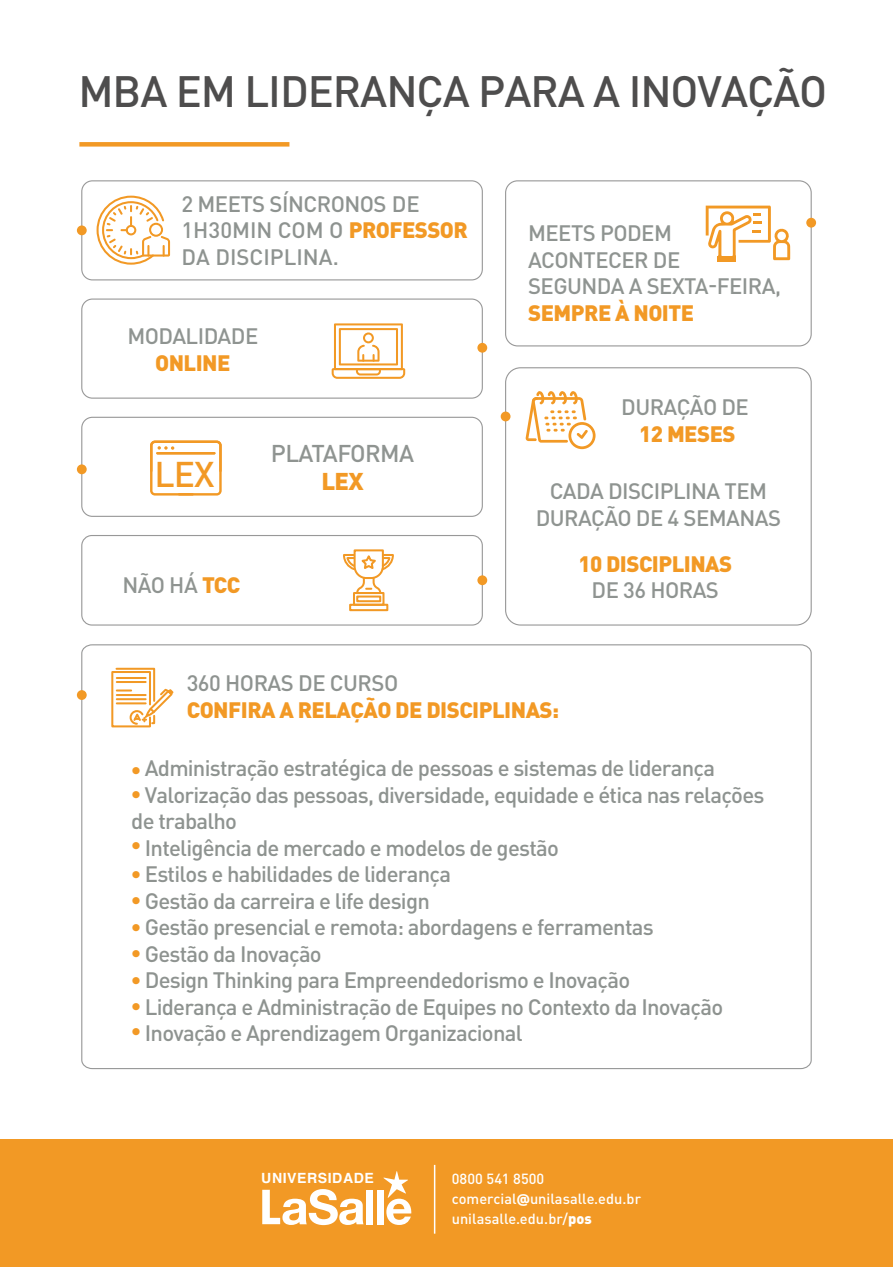
<style>
.page{position:relative;width:893px;height:1267px;background:#fff}
.page>*{position:absolute;margin:0;border:0;box-sizing:border-box;transform-origin:0 0}
.t1{font:500 43.35px "DIN Pro";letter-spacing:-.025em;color:#4e4d4d}
.t2{font:500 35.25px "DIN Pro";color:#f29925}
.t3{font:500 24px "DIN Pro";letter-spacing:-.025em;color:#8f9491}
.t4{font:900 24px "DIN Pro";color:#f29925}
.t5{font:500 22.05px/26.5px "DIN Pro";letter-spacing:-.035em;color:#8e9390}
.t6{font:500 22.05px/26.5px "DIN Pro";letter-spacing:-.025em;color:#8f9491;text-align:center}
.t7{font:900 22.05px "DIN Pro";letter-spacing:-.025em;color:#f29925}
.t8{font:500 22.05px/26.5px "DIN Pro";color:#8e9390}
.t9{font:500 22.05px "DIN Pro";color:#f29925}
.t10{font:500 14.55px/20px "DIN Pro";letter-spacing:.005em;color:#fff}
.t11{font:700 14.1px "Helvetica";letter-spacing:.04em;color:#fff}
.s1{font-weight:900;color:#f29925}
.s2{color:#f29925}
.s3{font-family:"DIN2014";font-weight:700}
.s4{font-weight:900}
</style>
<div class="page">
<div style="left:0;top:1140px;width:893px;height:127px;background:#f29925"></div>
<hr style="left:434px;top:1165px;width:1px;height:69px;background:#fff">
<svg style="left:332px;top:323px;width:73px;height:56px"></svg>
<div style="left:505px;top:367px;width:307px;height:259px;border:1px solid #989898;border-radius:15px"></div>
<div style="left:505px;top:180px;width:307px;height:166px;border:1px solid #989898;border-radius:12px"></div>
<div style="left:81px;top:298px;width:402px;height:101px;border:1px solid #989898;border-radius:11px"></div>
<div style="left:81px;top:417px;width:402px;height:100px;border:1px solid #989898;border-radius:11px"></div>
<div style="left:81px;top:180px;width:402px;height:100px;border:1px solid #989898;border-radius:11px"></div>
<div style="left:81px;top:535px;width:402px;height:91px;border:1px solid #989898;border-radius:10px"></div>
<div style="left:501px;top:412px;width:9px;height:9px;background:#f29925;border-radius:50%"></div>
<div style="left:806px;top:218px;width:10px;height:10px;background:#f29925;border-radius:50%"></div>
<div style="left:77px;top:464px;width:10px;height:10px;background:#f29925;border-radius:50%"></div>
<div style="left:477px;top:575px;width:10px;height:10px;background:#f29925;border-radius:50%"></div>
<div style="left:77px;top:225px;width:10px;height:10px;background:#f29925;border-radius:50%"></div>
<div style="left:477px;top:343px;width:10px;height:10px;background:#f29925;border-radius:50%"></div>
<svg style="left:526px;top:391px;width:69px;height:58px"></svg>
<svg style="left:343px;top:549px;width:51px;height:46px"></svg>
<div style="left:353px;top:592px;width:31px;height:14px;border:2px solid #f29925"></div>
<div style="left:356px;top:595px;width:25px;height:7px;border:2px solid #f29925"></div>
<div style="left:349px;top:604px;width:39px;height:7px;border:2px solid #f29925"></div>
<div style="left:718px;top:256px;width:18px;height:6px;background:#f29925"></div>
<svg style="left:706px;top:206px;width:84px;height:55px"></svg>
<svg style="left:97px;top:196px;width:73px;height:69px"></svg>
<svg style="left:150px;top:441px;width:72px;height:54px"></svg>
<hr style="left:156px;top:452px;width:59px;height:2px;background:#f29925">
<div style="left:79px;top:142px;width:210px;height:5px;background:#f29925"></div>
<svg style="left:81px;top:644px;width:731px;height:426px"></svg>
<div style="left:77px;top:690px;width:10px;height:10px;background:#f29925;border-radius:50%"></div>
<svg style="left:110px;top:667px;width:65px;height:61px"></svg>
<svg style="left:262px;top:1189px;width:102px;height:36px"></svg>
<div style="left:366px;top:1190px;width:7px;height:34px;background:#fff"></div>
<div style="left:377px;top:1190px;width:7px;height:34px;background:#fff"></div>
<svg style="left:384px;top:1171px;width:28px;height:54px"></svg>
<h1 class="t1" style="left:78px;top:62px;width:750px">MBA EM LIDERANÇA PARA A INOVAÇÃO</h1>
<p class="t8" style="left:182px;top:190px;width:288px">2 MEETS SÍNCRONOS DE<br>1H30MIN COM O <span class="s1">PROFESSOR<br></span>DA DISCIPLINA.</p>
<p class="t6" style="left:127px;top:322px;width:132px">MODALIDADE</p>
<p class="t7" style="left:155px;top:348px;width:77px">ONLINE</p>
<p class="t3" style="left:271px;top:437px;width:145px">PLATAFORMA</p>
<h2 class="t2" style="left:154px;top:450px;width:62px">LEX</h2>
<p class="t4" style="left:321px;top:465px;width:44px">LEX</p>
<p class="t6" style="left:122px;top:571px;width:119px">NÃO HÁ <span class="s1">TCC</span></p>
<p class="t6" style="left:528px;top:219px;width:254px;text-align:left">MEETS PODEM<br>ACONTECER DE<br>SEGUNDA A SEXTA-FEIRA,</p>
<p class="t7" style="left:528px;top:298px;width:168px">SEMPRE À NOITE</p>
<p class="t6" style="left:621px;top:393px;width:129px">DURAÇÃO DE</p>
<p class="t7" style="left:639px;top:419px;width:98px">12 MESES</p>
<p class="t6" style="left:536px;top:477px;width:247px">CADA DISCIPLINA TEM<br>DURAÇÃO DE 4 SEMANAS</p>
<p class="t7" style="left:578px;top:549px;width:155px">10 DISCIPLINAS</p>
<p class="t6" style="left:592px;top:576px;width:129px">DE 36 HORAS</p>
<p class="t5" style="left:187px;top:669px;width:213px">360 HORAS DE CURSO</p>
<p class="t7" style="left:187px;top:695px;width:374px">CONFIRA A RELAÇÃO DE DISCIPLINAS:</p>
<p class="t5" style="left:131px;top:754px;width:586px"><span class="s2">•</span> Administração estratégica de pessoas e sistemas de liderança</p>
<p class="t5" style="left:131px;top:780px;width:635px"><span class="s2">•</span> Valorização das pessoas, diversidade, equidade e ética nas relações</p>
<p class="t9" style="left:131px;top:830px;width:13px">•</p>
<p class="t5" style="left:131px;top:860px;width:322px"><span class="s2">•</span> Estilos e habilidades de liderança</p>
<p class="t5" style="left:131px;top:886px;width:301px"><span class="s2">•</span> Gestão da carreira e life design</p>
<p class="t5" style="left:131px;top:913px;width:525px"><span class="s2">•</span> Gestão presencial e remota: abordagens e ferramentas</p>
<p class="t5" style="left:131px;top:939px;width:193px"><span class="s2">•</span> Gestão da Inovação</p>
<p class="t5" style="left:131px;top:966px;width:501px"><span class="s2">•</span> Design Thinking para Empreendedorismo e Inovação</p>
<p class="t5" style="left:131px;top:992px;width:594px"><span class="s2">•</span> Liderança e Administração de Equipes no Contexto da Inovação</p>
<p class="t5" style="left:131px;top:1019px;width:393px"><span class="s2">•</span> Inovação e Aprendizagem Organizacional</p>
<p class="t5" style="left:145px;top:807px;width:416px;text-indent:-14px">de trabalho<br>Inteligência de mercado e modelos de gestão</p>
<p class="t11" style="left:261px;top:1166px;width:114px">UNIVERSIDADE</p>
<p class="t10" style="left:452px;top:1168px;width:191px">0800 541 8500 comercial<span class="s3">@</span>unilasalle.edu.br unilasalle.edu.br/<span class="s4">pos</span></p>
</div>
